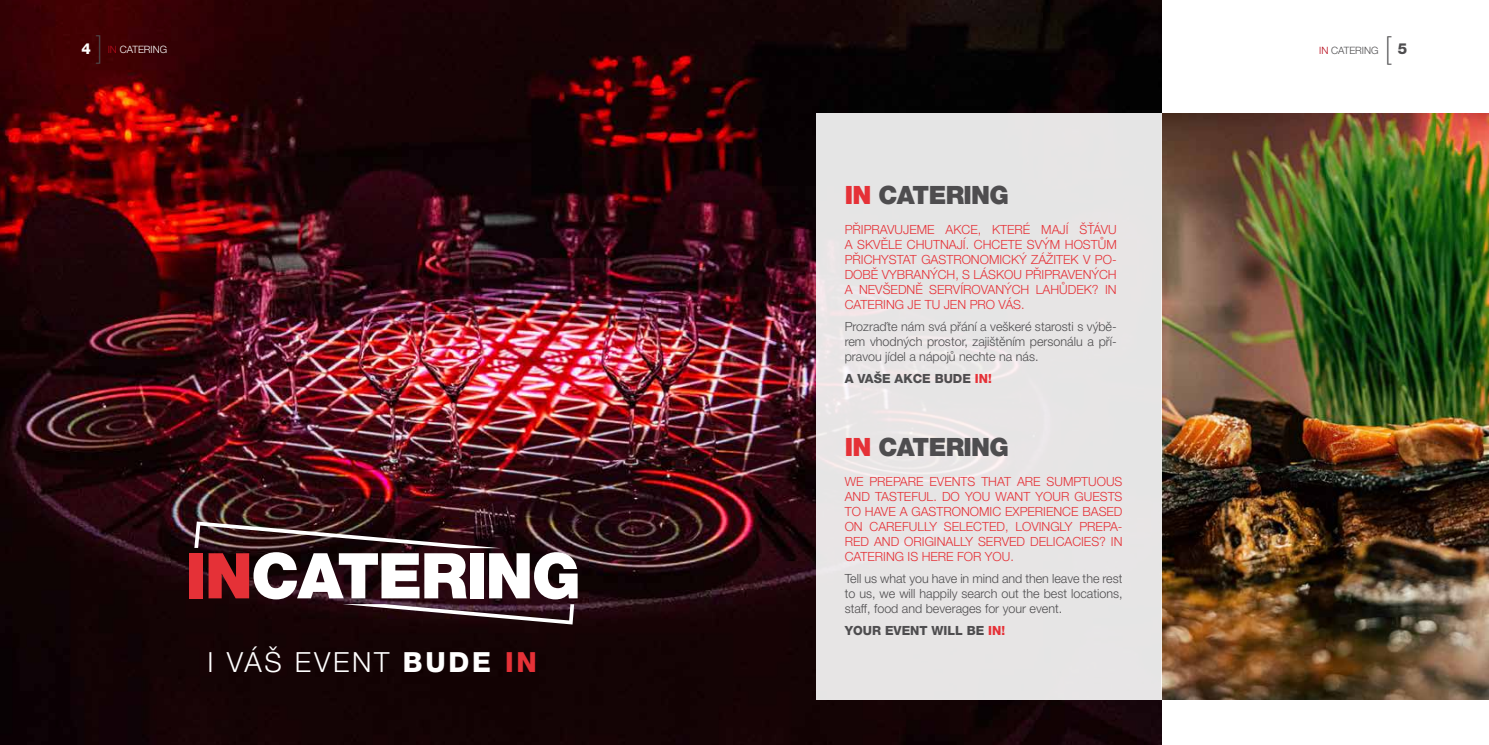
<style>
.page{position:relative;width:1489px;height:745px;background:#fff}
.page>*{position:absolute;margin:0;border:0;box-sizing:border-box;transform-origin:0 0}
.t1{font:100 31px "Helvetica Neue LT Pro";color:#4e4d4f}
.t2{font:300 27.75px "Helvetica Neue LT Pro";letter-spacing:.1em;color:#fff}
.t3{font:900 25.25px "Helvetica Neue LT Pro";letter-spacing:-.025em;color:#4e4d4f}
.t4{font:800 15.12px "Helvetica Neue LT Pro";color:#fff}
.t5{font:300 12.62px/15px "Helvetica Neue LT Pro";color:#e53137;text-align:justify}
.t6{font:300 12.62px/15px "Helvetica Neue LT Pro";color:#4e4d4f;text-align:justify}
.t7{font:800 12.62px "Helvetica Neue LT Pro";color:#4e4d4f}
.t8{font:300 10.12px "Helvetica Neue LT Pro";color:#fff}
.t9{font:300 10.12px "Helvetica Neue LT Pro";color:#4e4d4f}
.s1{font-weight:100;font-size:31px;color:#4e4d4f}
.s2{color:#b80b1c}
.s3{font-weight:800;font-size:15.12px}
.s4{color:#e53137}
.s5{font-weight:800}
.s6{font-weight:800;color:#e53137}
</style>
<div class="page">
<img style="left:0;top:0;width:1161px;height:744px">
<img style="left:1161px;top:114px;width:327px;height:585px">
<div style="left:816px;top:114px;width:345px;height:585px;background:#e7e5e5"></div>
<div style="left:189px;top:553px;width:14px;height:45px;background:#e53137"></div>
<svg style="left:194px;top:521px;width:383px;height:103px"></svg>
<p class="t4" style="left:82px;top:40px;width:23px">4 <span class="s1">]</span></p>
<p class="t8" style="left:108px;top:43px;width:61px"><span class="s2">IN</span> CATERING</p>
<p class="t9" style="left:1318px;top:44px;width:61px"><span class="s2">IN</span> CATERING</p>
<h1 class="t1" style="left:1384px;top:30px;width:24px">[ <span class="s3">5</span></h1>
<h3 class="t3" style="left:844px;top:180px;width:166px"><span class="s4">IN</span> CATERING</h3>
<p class="t5" style="left:844px;top:221px;width:273px">PŘIPRAVUJEME AKCE, KTERÉ MAJÍ ŠŤÁVU A SKVĚLE CHUTNAJÍ. CHCETE SVÝM HOSTŮM PŘICHYSTAT GASTRONOMICKÝ ZÁŽITEK V PO-DOBĚ VYBRANÝCH, S LÁSKOU PŘIPRAVENÝCH A NEVŠEDNĚ SERVÍROVANÝCH LAHŮDEK? IN CATERING JE TU JEN PRO VÁS.</p>
<p class="t6" style="left:844px;top:318px;width:273px">Prozraďte nám svá přání a veškeré starosti s výbě&shy;rem vhodných prostor, zajištěním personálu a pří&shy;pravou jídel a nápojů nechte na nás.</p>
<p class="t7" style="left:844px;top:371px;width:149px">A VAŠE AKCE BUDE <span class="s4">IN!</span></p>
<h3 class="t3" style="left:844px;top:432px;width:166px"><span class="s4">IN</span> CATERING</h3>
<h2 class="t2" style="left:207px;top:644px;width:331px">I VÁŠ EVENT <span class="s5">BUDE</span> <span class="s6">IN</span></h2>
<p class="t5" style="left:844px;top:473px;width:279px">WE PREPARE EVENTS THAT ARE SUMPTUOUS AND TASTEFUL. DO YOU WANT YOUR GUESTS TO HAVE A GASTRONOMIC EXPERIENCE BASED ON CAREFULLY SELECTED, LOVINGLY PREPA-RED AND ORIGINALLY SERVED DELICACIES? IN CATERING IS HERE FOR YOU.</p>
<p class="t6" style="left:844px;top:570px;width:279px">Tell us what you have in mind and then leave the rest to us, we will happily search out the best locations, staff, food and beverages for your event.</p>
<p class="t7" style="left:844px;top:622px;width:162px">YOUR EVENT WILL BE <span class="s4">IN!</span></p>
</div>
